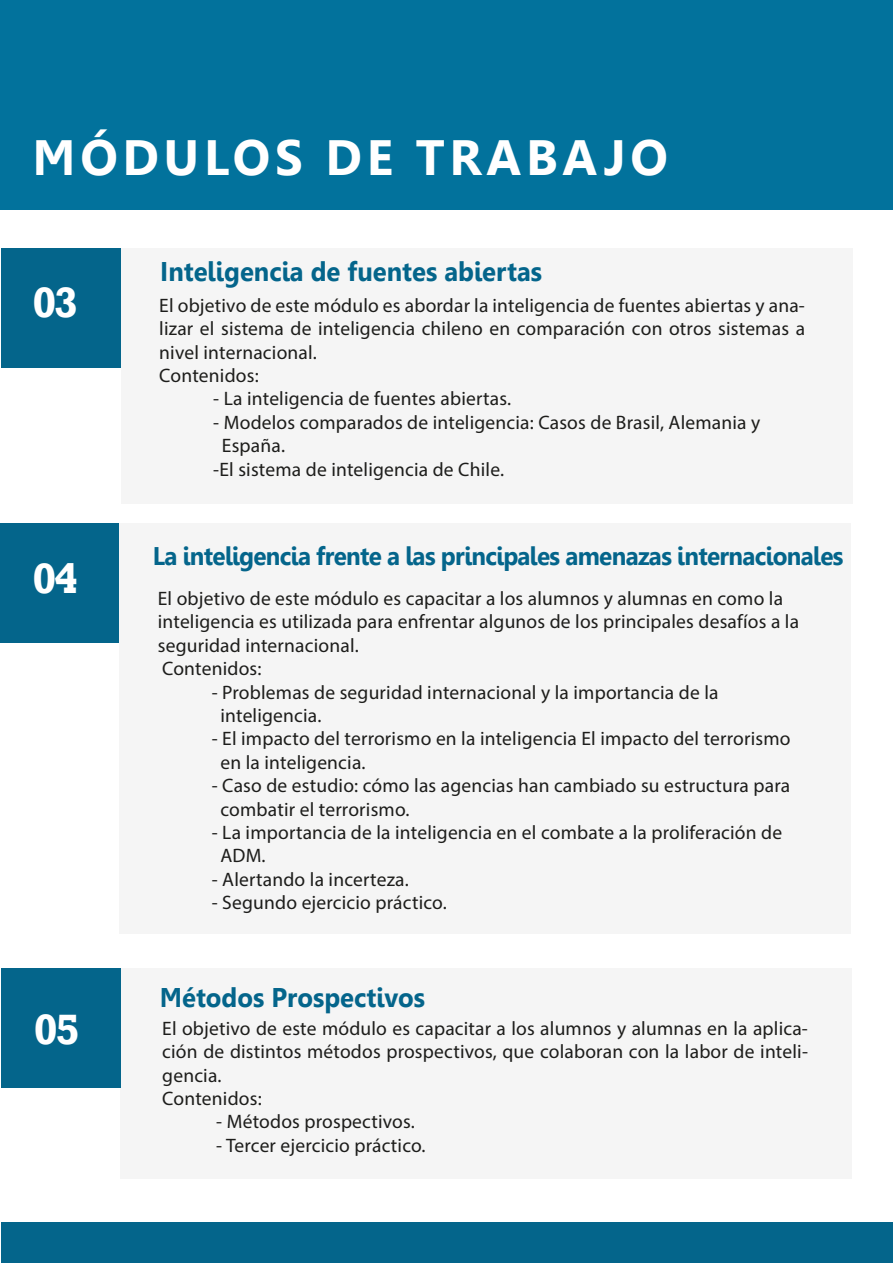
<style>
.page{position:relative;width:893px;height:1263px;background:#fff}
.page>*{position:absolute;margin:0;border:0;box-sizing:border-box;transform-origin:0 0}
.t1{font:700 49.5px "Leelawadee";letter-spacing:.095em;color:#fff}
.t2{font:700 43.5px "Rockwell";color:#fff}
.t3{font:700 27px "Leelawadee";color:#04658b;scale:.95 1}
.t4{font:700 25.5px "Leelawadee";letter-spacing:-.03em;color:#04658b;scale:.95 1}
.t5{font:19.5px/23.4px "Myriad Pro";letter-spacing:.01em;color:#1d1d1b}
</style>
<div class="page">
<div style="left:120px;top:523px;width:731px;height:410px;background:#f5f5f5"></div>
<div style="left:120px;top:968px;width:732px;height:211px;background:#f5f5f5"></div>
<div style="left:1px;top:1222px;width:892px;height:41px;background:#04658b"></div>
<div style="left:0;top:0;width:893px;height:210px;background:#02729c"></div>
<div style="left:0;top:523px;width:119px;height:120px;background:#04658b"></div>
<div style="left:1px;top:969px;width:119px;height:119px;background:#04658b"></div>
<div style="left:121px;top:249px;width:732px;height:255px;background:#f5f5f5"></div>
<div style="left:2px;top:248px;width:119px;height:120px;background:#04658b"></div>
<h1 class="t1" style="left:33px;top:129px;width:637px">MÓDULOS DE TRABAJO</h1>
<h2 class="t2" style="left:32px;top:276px;width:47px">03</h2>
<h2 class="t2" style="left:32px;top:552px;width:47px">04</h2>
<h2 class="t2" style="left:34px;top:1003px;width:47px">05</h2>
<h3 class="t3" style="left:160px;top:256px;width:404px">Inteligencia de fuentes abiertas</h3>
<p class="t5" style="left:159px;top:293px;width:647px">El objetivo de este módulo es abordar la inteligencia de fuentes abiertas y ana&shy;lizar el sistema de inteligencia chileno en comparación con otros sistemas a nivel internacional.<br>Contenidos:</p>
<p class="t5" style="left:213px;top:387px;width:299px">- La inteligencia de fuentes abiertas.</p>
<p class="t5" style="left:213px;top:410px;width:549px">- Modelos comparados de inteligencia: Casos de Brasil, Alemania y</p>
<p class="t5" style="left:222px;top:434px;width:65px">España.</p>
<p class="t5" style="left:213px;top:457px;width:292px">-El sistema de inteligencia de Chile.</p>
<h3 class="t4" style="left:153px;top:541px;width:728px">La inteligencia frente a las principales amenazas internacionales</h3>
<p class="t5" style="left:158px;top:586px;width:643px">El objetivo de este módulo es capacitar a los alumnos y alumnas en como la inteligencia es utilizada para enfrentar algunos de los principales desafíos a la seguridad internacional.<br>Contenidos:</p>
<p class="t5" style="left:220px;top:680px;width:500px;text-indent:-9px">- Problemas de seguridad internacional y la importancia de la inteligencia.</p>
<p class="t5" style="left:220px;top:727px;width:572px;text-indent:-9px">- El impacto del terrorismo en la inteligencia El impacto del terrorismo en la inteligencia.</p>
<p class="t5" style="left:220px;top:774px;width:571px;text-indent:-9px">- Caso de estudio: cómo las agencias han cambiado su estructura para combatir el terrorismo.</p>
<p class="t5" style="left:220px;top:820px;width:563px;text-indent:-9px">- La importancia de la inteligencia en el combate a la proliferación de<br>ADM.</p>
<p class="t5" style="left:212px;top:867px;width:199px">- Alertando la incerteza.</p>
<p class="t5" style="left:212px;top:891px;width:236px">- Segundo ejercicio práctico.</p>
<h3 class="t3" style="left:160px;top:981px;width:281px">Métodos Prospectivos</h3>
<p class="t5" style="left:162px;top:1016px;width:647px">El objetivo de este módulo es capacitar a los alumnos y alumnas en la aplica&shy;ción de distintos métodos prospectivos, que colaboran con la labor de inteli&shy;gencia.<br>Contenidos:</p>
<p class="t5" style="left:216px;top:1110px;width:200px">- Métodos prospectivos.</p>
<p class="t5" style="left:216px;top:1133px;width:211px">- Tercer ejercicio práctico.</p>
</div>
